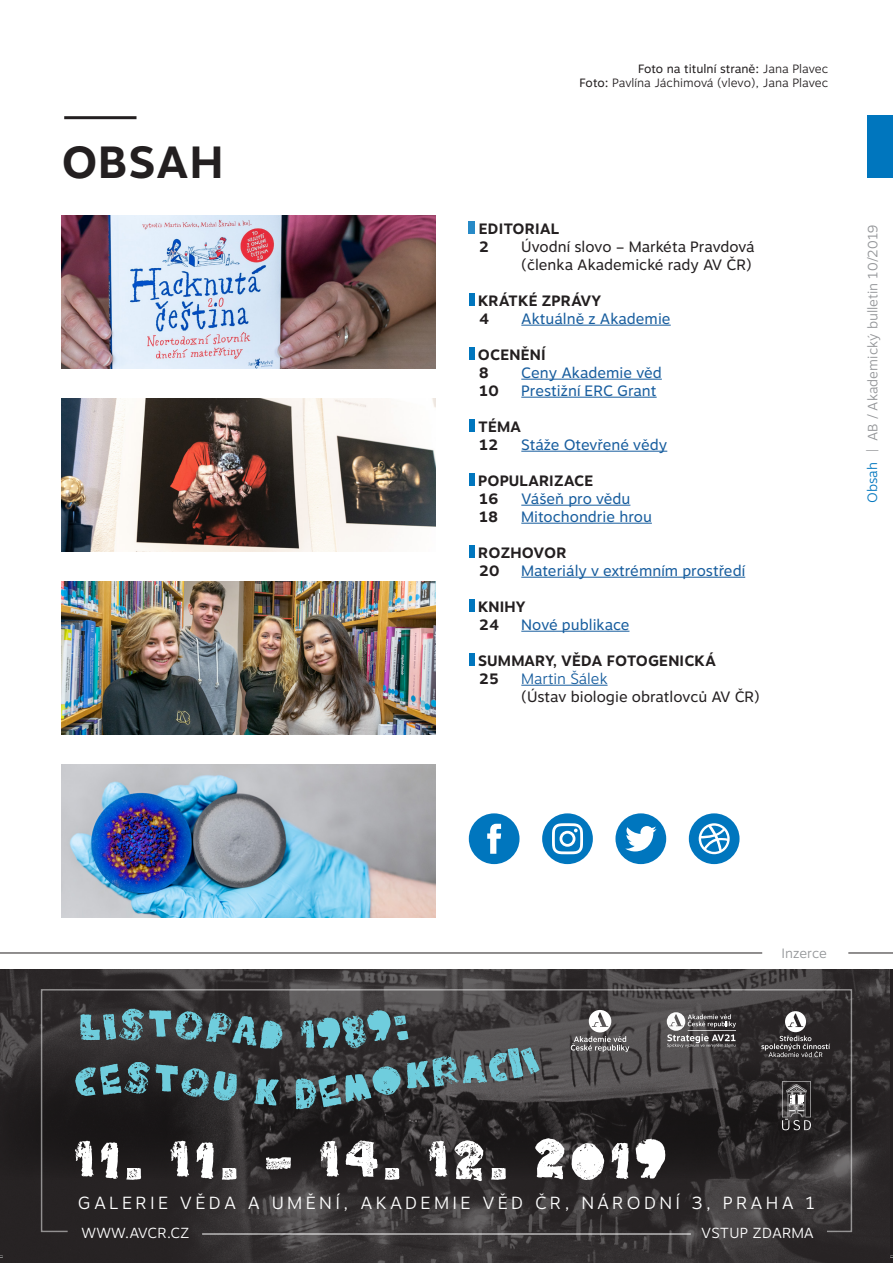
<style>
.page{position:relative;width:893px;height:1263px;background:#fff}
.page>*{position:absolute;margin:0;border:0;box-sizing:border-box;transform-origin:0 0}
.t1{font:700 45px "Motiva Sans";letter-spacing:.01em;color:#231f20}
.t2{font:300 17.55px "Motiva Sans";letter-spacing:.19em;color:#fff}
.Chleba{font:15px "Motiva Sans";color:#175d9e}
.Chleba-2{font:700 15px "Motiva Sans";letter-spacing:.01em;color:#231f20}
.Chleba-3{font:15px/18px "Motiva Sans";color:#231f20}
.t3{font:300 14.55px "Motiva Sans";letter-spacing:.01em;color:#fff}
.t4{font:300 13.5px "Motiva Sans";color:#939598}
.t5{font:300 13.5px "Motiva Sans";color:#0076be}
.t6{font:300 12px "Motiva Sans";color:#231f20}
.t7{font:12px "Motiva Sans";color:#231f20}
.s1{font-weight:300}
.s2{font-weight:400}
.s3{font-weight:300;color:#175d9e}
</style>
<div class="page">
<img style="left:0;top:969px;width:889px;height:294px">
<img style="left:0;top:1061px;width:889px;height:118px">
<hr style="left:202px;top:1234px;width:489px;height:1px;background:#fff">
<svg style="left:40px;top:988px;width:813px;height:245px;background:#414345"></svg>
<svg style="left:571px;top:1010px;width:58px;height:42px;background:#777575"></svg>
<div style="left:469px;top:813px;width:50px;height:51px;background:#0076be;border-radius:50%"></div>
<svg style="left:487px;top:824px;width:14px;height:30px"></svg>
<div style="left:689px;top:813px;width:50px;height:51px;background:#0076be;border-radius:50%"></div>
<svg style="left:699px;top:823px;width:31px;height:31px"></svg>
<div style="left:615px;top:813px;width:51px;height:51px;background:#0076be;border-radius:50%"></div>
<svg style="left:625px;top:826px;width:31px;height:25px"></svg>
<div style="left:542px;top:813px;width:51px;height:51px;background:#0076be;border-radius:50%"></div>
<svg style="left:552px;top:823px;width:31px;height:31px"></svg>
<hr style="left:521px;top:325px;width:150px;height:1px;background:#175d9e">
<hr style="left:521px;top:379px;width:141px;height:1px;background:#175d9e">
<hr style="left:521px;top:397px;width:136px;height:1px;background:#175d9e">
<hr style="left:521px;top:451px;width:146px;height:1px;background:#175d9e">
<hr style="left:521px;top:505px;width:109px;height:1px;background:#175d9e">
<hr style="left:521px;top:523px;width:131px;height:1px;background:#175d9e">
<hr style="left:521px;top:577px;width:224px;height:1px;background:#175d9e">
<hr style="left:521px;top:631px;width:108px;height:1px;background:#175d9e">
<hr style="left:521px;top:685px;width:87px;height:1px;background:#175d9e">
<div style="left:469px;top:221px;width:6px;height:13px;background:#278ac7"></div>
<div style="left:469px;top:293px;width:5px;height:13px;background:#0076be"></div>
<div style="left:469px;top:347px;width:5px;height:13px;background:#0076be"></div>
<div style="left:469px;top:419px;width:5px;height:13px;background:#0076be"></div>
<div style="left:469px;top:473px;width:5px;height:13px;background:#0076be"></div>
<div style="left:469px;top:545px;width:5px;height:13px;background:#0076be"></div>
<div style="left:469px;top:599px;width:5px;height:13px;background:#0076be"></div>
<div style="left:469px;top:653px;width:5px;height:13px;background:#0076be"></div>
<div style="left:867px;top:116px;width:26px;height:62px;background:#0076be"></div>
<img style="left:61px;top:215px;width:375px;height:153px">
<img style="left:61px;top:398px;width:375px;height:153px">
<img style="left:61px;top:582px;width:375px;height:152px">
<img style="left:61px;top:765px;width:375px;height:153px">
<hr style="left:0;top:952px;width:762px;height:1px;background:#231f20">
<hr style="left:64px;top:116px;width:73px;height:3px;background:#231f20">
<hr style="left:848px;top:952px;width:45px;height:1px;background:#231f20">
<p class="t1" style="left:61px;top:129px;width:163px">OBSAH</p>
<p class="t7" style="left:638px;top:60px;width:191px">Foto na titulní straně: <span class="s1">Jana Plavec</span></p>
<p class="t6" style="left:580px;top:74px;width:250px"><span class="s2">Foto:</span> Pavlína Jáchimová (vlevo), Jana Plavec</p>
<p class="Chleba-2" style="left:479px;top:218px;width:82px">EDITORIAL</p>
<p class="Chleba-2" style="left:479px;top:236px;width:11px">2</p>
<p class="Chleba-3" style="left:521px;top:238px;width:235px">Úvodní slovo – Markéta Pravdová</p>
<p class="Chleba-3" style="left:521px;top:256px;width:232px">(členka Akademické rady AV ČR)</p>
<p class="Chleba-2" style="left:478px;top:290px;width:125px">KRÁTKÉ ZPRÁVY</p>
<p class="Chleba-2" style="left:479px;top:308px;width:12px">4</p>
<p class="Chleba" style="left:521px;top:308px;width:151px">Aktuálně z Akademie</p>
<p class="Chleba-2" style="left:478px;top:344px;width:69px">OCENĚNÍ</p>
<p class="Chleba-2" style="left:479px;top:362px;width:11px">8</p>
<p class="Chleba" style="left:521px;top:362px;width:142px">Ceny Akademie věd</p>
<p class="Chleba-2" style="left:479px;top:380px;width:21px">10</p>
<p class="Chleba" style="left:521px;top:380px;width:137px">Prestižní ERC Grant</p>
<p class="Chleba-2" style="left:478px;top:416px;width:45px">TÉMA</p>
<p class="Chleba-2" style="left:479px;top:434px;width:20px">12</p>
<p class="Chleba" style="left:521px;top:434px;width:147px">Stáže Otevřené vědy</p>
<p class="Chleba-2" style="left:478px;top:470px;width:117px">POPULARIZACE</p>
<p class="Chleba-2" style="left:479px;top:488px;width:21px">16</p>
<p class="Chleba" style="left:521px;top:488px;width:111px">Vášeň pro vědu</p>
<p class="Chleba-2" style="left:479px;top:506px;width:20px">18</p>
<p class="Chleba" style="left:521px;top:506px;width:132px">Mitochondrie hrou</p>
<p class="Chleba-2" style="left:478px;top:542px;width:90px">ROZHOVOR</p>
<p class="Chleba-2" style="left:479px;top:560px;width:22px">20</p>
<p class="Chleba" style="left:521px;top:560px;width:225px">Materiály v extrémním prostředí</p>
<p class="Chleba-2" style="left:478px;top:596px;width:49px">KNIHY</p>
<p class="Chleba-2" style="left:479px;top:614px;width:21px">24</p>
<p class="Chleba" style="left:521px;top:614px;width:110px">Nové publikace</p>
<p class="Chleba-2" style="left:478px;top:650px;width:240px">SUMMARY, VĚDA FOTOGENICKÁ</p>
<p class="Chleba-2" style="left:479px;top:668px;width:21px">25</p>
<p class="Chleba-3" style="left:521px;top:670px;width:240px"><span class="s3">Martin Šálek<br></span>(Ústav biologie obratlovců AV ČR)</p>
<p class="t4" style="left:863px;top:452px;width:229px;rotate:-90deg">| AB / Akademický bulletin 10/2019</p>
<p class="t5" style="left:862px;top:503px;width:42px;rotate:-90deg">Obsah</p>
<p class="t4" style="left:782px;top:944px;width:47px">Inzerce</p>
<p class="t2" style="left:78px;top:1189px;width:739px">GALERIE VĚDA A UMĚNÍ, AKADEMIE VĚD ČR, NÁRODNÍ 3, PRAHA 1</p>
<p class="t3" style="left:82px;top:1222px;width:110px">WWW.AVCR.CZ</p>
<p class="t3" style="left:701px;top:1222px;width:114px">VSTUP ZDARMA</p>
</div>
